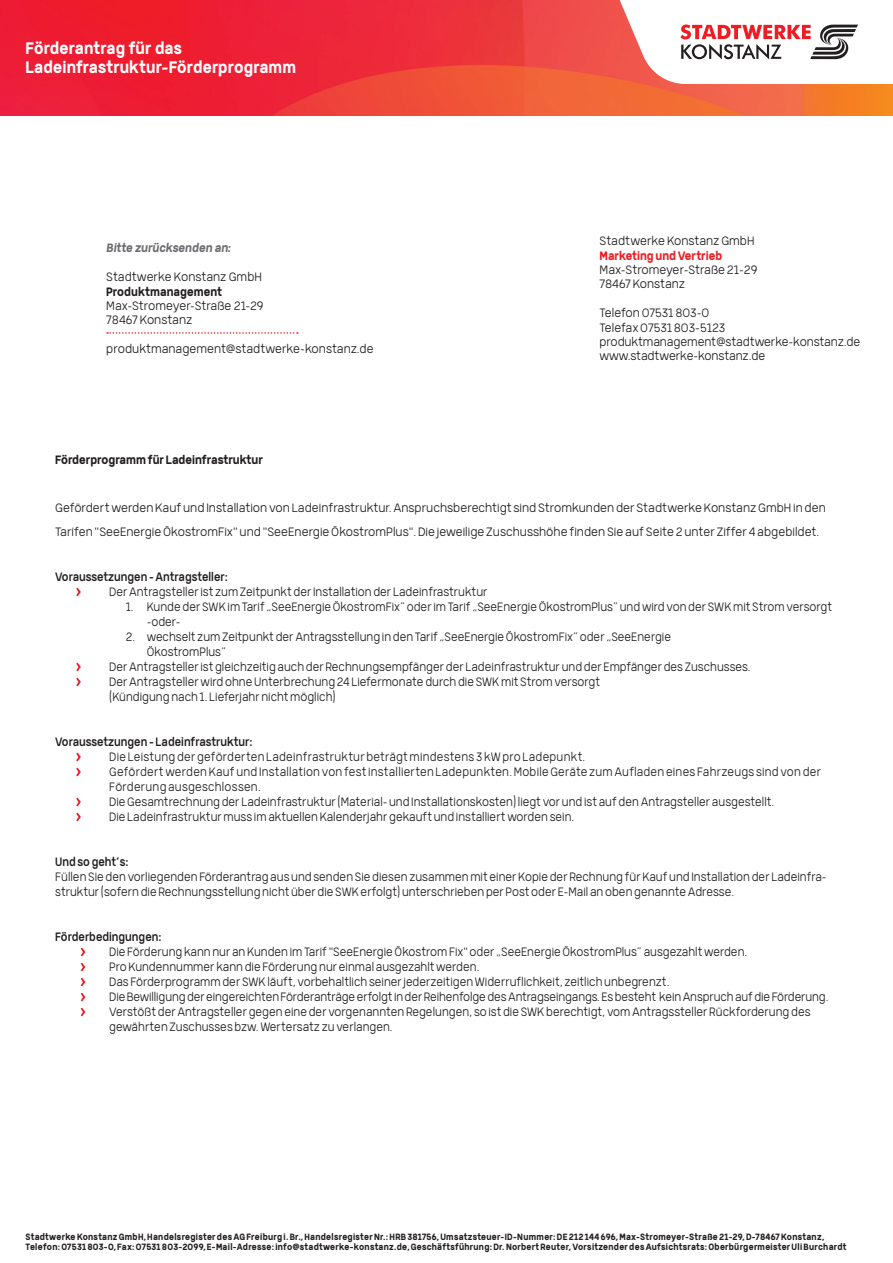
<style>
.page{position:relative;width:893px;height:1263px;background:#fff}
.page>*{position:absolute;margin:0;border:0;box-sizing:border-box;transform-origin:0 0}
.t1{font:700 16.5px/19.5px "Germalt";letter-spacing:.01em;color:#fff}
.Headline{font:300 12px/15px "Germalt";color:#231f20;scale:.96 1}
.Headline-2{font:300 12px/14.4px "Germalt";color:#231f20}
.Headline-3{font:300 12px/15px "Germalt";letter-spacing:.02em;color:#231f20;scale:.96 1}
.t2{font:12px "Germalt";color:#231f20;scale:.96 1}
.Headline-4{font:700 12px "Germalt";color:#231f20}
.t3{font:700 12px "Germalt";color:#ee1d23}
.t4{font:italic 700 12px "Germalt";color:#6c6d70}
.t5{font:700 9px/9.8px "Germalt";letter-spacing:.03em;color:#231f20}
</style>
<div class="page">
<img style="left:0;top:0;width:893px;height:116px">
<svg style="left:614px;top:0;width:279px;height:84px"></svg>
<svg style="left:107px;top:332px;width:191px;height:2px"></svg>
<svg style="left:76px;top:588px;width:5px;height:8px"></svg>
<svg style="left:76px;top:663px;width:5px;height:8px"></svg>
<svg style="left:76px;top:678px;width:5px;height:8px"></svg>
<svg style="left:76px;top:753px;width:5px;height:8px"></svg>
<svg style="left:76px;top:768px;width:5px;height:8px"></svg>
<svg style="left:76px;top:798px;width:5px;height:8px"></svg>
<svg style="left:76px;top:813px;width:5px;height:8px"></svg>
<svg style="left:81px;top:948px;width:4px;height:8px"></svg>
<svg style="left:81px;top:963px;width:4px;height:8px"></svg>
<svg style="left:81px;top:978px;width:4px;height:8px"></svg>
<svg style="left:81px;top:993px;width:4px;height:8px"></svg>
<svg style="left:81px;top:1008px;width:4px;height:8px"></svg>
<h1 class="t1" style="left:26px;top:38px;width:272px">Förderantrag für das<br>Ladeinfrastruktur–Förderprogramm</h1>
<p class="t4" style="left:106px;top:241px;width:126px">Bitte zurücksenden an:</p>
<p class="Headline-2" style="left:106px;top:270px;width:157px">Stadtwerke Konstanz GmbH</p>
<p class="Headline-4" style="left:106px;top:284px;width:117px">Produktmanagement</p>
<p class="Headline-2" style="left:106px;top:299px;width:159px">Max-Stromeyer-Straße 21-29<br>78467 Konstanz</p>
<p class="Headline-2" style="left:106px;top:342px;width:269px">produktmanagement@stadtwerke-konstanz.de</p>
<p class="Headline-2" style="left:600px;top:234px;width:156px">Stadtwerke Konstanz GmbH</p>
<p class="t3" style="left:600px;top:248px;width:124px">Marketing und Vertrieb</p>
<p class="Headline-2" style="left:600px;top:263px;width:159px">Max-Stromeyer-Straße 21-29<br>78467 Konstanz</p>
<p class="Headline-2" style="left:600px;top:306px;width:262px">Telefon 07531 803-0<br>Telefax 07531 803-5123 produktmanagement@stadtwerke-konstanz.de www.stadtwerke-konstanz.de</p>
<p class="Headline-4" style="left:55px;top:453px;width:209px">Förderprogramm für Ladeinfrastruktur</p>
<p class="Headline-2" style="left:55px;top:496px;width:772px;line-height:24px">Gefördert werden Kauf und Installation von Ladeinfrastruktur. Anspruchsberechtigt sind Stromkunden der Stadtwerke Konstanz GmbH in den<br>Tarifen "SeeEnergie ÖkostromFix" und "SeeEnergie ÖkostromPlus". Die jeweilige Zuschusshöhe finden Sie auf Seite 2 unter Ziffer 4 abgebildet.</p>
<p class="t2" style="left:55px;top:570px;width:181px">Voraussetzungen - Antragsteller:</p>
<p class="Headline" style="left:109px;top:584px;width:395px">Der Antragsteller ist zum Zeitpunkt der Installation der Ladeinfrastruktur</p>
<p class="Headline" style="left:147px;top:599px;width:715px;text-indent:-21px">1. Kunde der SWK im Tarif „SeeEnergie ÖkostromFix“ oder im Tarif „SeeEnergie ÖkostromPlus“ und wird von der SWK mit Strom versorgt -oder-</p>
<p class="Headline" style="left:126px;top:629px;width:569px">2. wechselt zum Zeitpunkt der Antragsstellung in den Tarif „SeeEnergie ÖkostromFix“ oder „SeeEnergie</p>
<p class="Headline" style="left:147px;top:644px;width:84px">ÖkostromPlus“</p>
<p class="Headline" style="left:109px;top:659px;width:669px">Der Antragsteller ist gleichzeitig auch der Rechnungsempfänger der Ladeinfrastruktur und der Empfänger des Zuschusses.</p>
<p class="Headline" style="left:109px;top:674px;width:513px">Der Antragsteller wird ohne Unterbrechung 24 Liefermonate durch die SWK mit Strom versorgt (Kündigung nach 1. Lieferjahr nicht möglich)</p>
<p class="t2" style="left:55px;top:735px;width:207px">Voraussetzungen - Ladeinfrastruktur:</p>
<p class="Headline-3" style="left:109px;top:749px;width:497px">Die Leistung der geförderten Ladeinfrastruktur beträgt mindestens 3 kW pro Ladepunkt.</p>
<p class="Headline-3" style="left:109px;top:764px;width:743px">Gefördert werden Kauf und Installation von fest installierten Ladepunkten. Mobile Geräte zum Aufladen eines Fahrzeugs sind von der<br>Förderung ausgeschlossen.</p>
<p class="Headline" style="left:109px;top:794px;width:694px">Die Gesamtrechnung der Ladeinfrastruktur (Material- und Installationskosten) liegt vor und ist auf den Antragsteller ausgestellt.</p>
<p class="Headline" style="left:109px;top:809px;width:486px">Die Ladeinfrastruktur muss im aktuellen Kalenderjahr gekauft und installiert worden sein.</p>
<p class="t2" style="left:55px;top:855px;width:78px">Und so geht‘s:</p>
<p class="Headline" style="left:55px;top:869px;width:805px">Füllen Sie den vorliegenden Förderantrag aus und senden Sie diesen zusammen mit einer Kopie der Rechnung für Kauf und Installation der Ladeinfra&shy;struktur (sofern die Rechnungsstellung nicht über die SWK erfolgt) unterschrieben per Post oder E-Mail an oben genannte Adresse.</p>
<p class="t2" style="left:55px;top:930px;width:112px">Förderbedingungen:</p>
<p class="Headline" style="left:109px;top:944px;width:666px">Die Förderung kann nur an Kunden im Tarif "SeeEnergie Ökostrom Fix" oder „SeeEnergie ÖkostromPlus“ ausgezahlt werden.</p>
<p class="Headline" style="left:109px;top:959px;width:387px">Pro Kundennummer kann die Förderung nur einmal ausgezahlt werden.</p>
<p class="Headline" style="left:109px;top:974px;width:585px">Das Förderprogramm der SWK läuft, vorbehaltlich seiner jederzeitigen Widerruflichkeit, zeitlich unbegrenzt.</p>
<p class="Headline" style="left:109px;top:989px;width:751px">Die Bewilligung der eingereichten Förderanträge erfolgt in der Reihenfolge des Antragseingangs. Es besteht kein Anspruch auf die Förderung.</p>
<p class="Headline" style="left:109px;top:1004px;width:732px">Verstößt der Antragsteller gegen eine der vorgenannten Regelungen, so ist die SWK berechtigt, vom Antragssteller Rückforderung des gewährten Zuschusses bzw. Wertersatz zu verlangen.</p>
<p class="t5" style="left:26px;top:1232px;width:822px">Stadtwerke Konstanz GmbH, Handelsregister des AG Freiburg i. Br., Handelsregister Nr.: HRB 381756, Umsatzsteuer-ID-Nummer: DE 212 144 696, Max-Stromeyer-Straße 21-29, D-78467 Konstanz,<br>Telefon: 07531 803-0, Fax: 07531 803-2099, E-Mail-Adresse: info@stadtwerke-konstanz.de, Geschäftsführung: Dr. Norbert Reuter, Vorsitzender des Aufsichtsrats: Oberbürgermeister Uli Burchardt</p>
</div>
